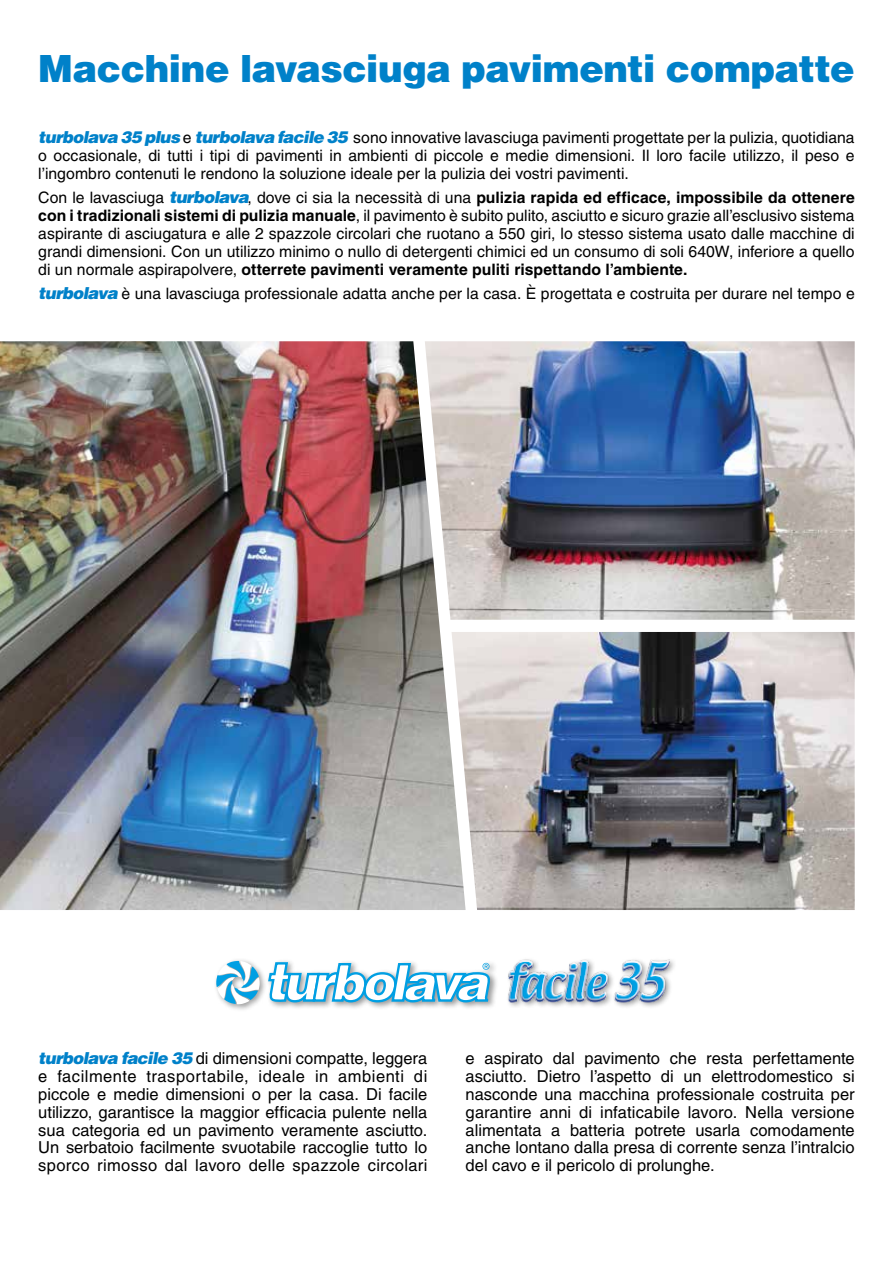
<style>
.page{position:relative;width:893px;height:1263px;background:#fff}
.page>*{position:absolute;margin:0;border:0;box-sizing:border-box;transform-origin:0 0}
.t1{font:900 37.5px "Helvetica LT Std";letter-spacing:-.015em;color:#0081c9}
.t2{font:16.5px/17.9px "Helvetica LT Std";letter-spacing:.005em;color:#000;text-align:justify}
.t3{font:15.75px/18px "Helvetica LT Std";color:#000;text-align:justify}
.s1{font-weight:900;font-style:italic;font-size:16.5px;color:#0081c9}
.s2{font-weight:700}
.s3{font-weight:900;font-style:italic;color:#0081c9}
</style>
<div class="page">
<div style="left:214px;top:958px;width:285px;height:54px;background:#000;opacity:.4"></div>
<svg style="left:267px;top:961px;width:223px;height:43px"></svg>
<svg style="left:216px;top:961px;width:44px;height:43px"></svg>
<img style="left:490px;top:958px;width:184px;height:54px">
<img style="left:466px;top:341px;width:389px;height:279px">
<img style="left:0;top:341px;width:466px;height:569px">
<img style="left:452px;top:632px;width:403px;height:278px">
<h1 class="t1" style="left:38px;top:44px;width:818px">Macchine lavasciuga pavimenti compatte</h1>
<p class="t3" style="left:38px;top:128px;width:818px"><span class="s1">turbolava 35 plus</span> e <span class="s1">turbolava facile 35</span> sono innovative lavasciuga pavimenti progettate per la pulizia, quotidiana o occasionale, di tutti i tipi di pavimenti in ambienti di piccole e medie dimensioni. Il loro facile utilizzo, il peso e l’ingombro contenuti le rendono la soluzione ideale per la pulizia dei vostri pavimenti.</p>
<p class="t3" style="left:38px;top:188px;width:818px">Con le lavasciuga <span class="s1">turbolava</span>, dove ci sia la necessità di una <span class="s2">pulizia rapida ed efficace, impossibile da ottenere con i tradizionali sistemi di pulizia manuale</span>, il pavimento è subito pulito, asciutto e sicuro grazie all’esclusivo sistema aspirante di asciugatura e alle 2 spazzole circolari che ruotano a 550 giri, lo stesso sistema usato dalle macchine di grandi dimensioni. Con un utilizzo minimo o nullo di detergenti chimici ed un consumo di soli 640W, inferiore a quello di un normale aspirapolvere, <span class="s2">otterrete pavimenti veramente puliti rispettando l’ambiente.</span></p>
<p class="t3" style="left:38px;top:285px;width:818px"><span class="s1">turbolava</span> è una lavasciuga professionale adatta anche per la casa. È progettata e costruita per durare nel tempo e</p>
<p class="t2" style="left:38px;top:1049px;width:391px"><span class="s3">turbolava facile 35</span> di dimensioni compatte, leggera e facilmente trasportabile, ideale in ambienti di piccole e medie dimensioni o per la casa. Di facile utilizzo, garantisce la maggior efficacia pulente nella sua categoria ed un pavimento veramente asciutto.<br>Un serbatoio facilmente svuotabile raccoglie tutto lo sporco rimosso dal lavoro delle spazzole circolari</p>
<p class="t2" style="left:466px;top:1049px;width:391px">e aspirato dal pavimento che resta perfettamente asciutto. Dietro l’aspetto di un elettrodomestico si nasconde una macchina professionale costruita per garantire anni di infaticabile lavoro. Nella versione alimentata a batteria potrete usarla comodamente anche lontano dalla presa di corrente senza l’intralcio del cavo e il pericolo di prolunghe.</p>
</div>
